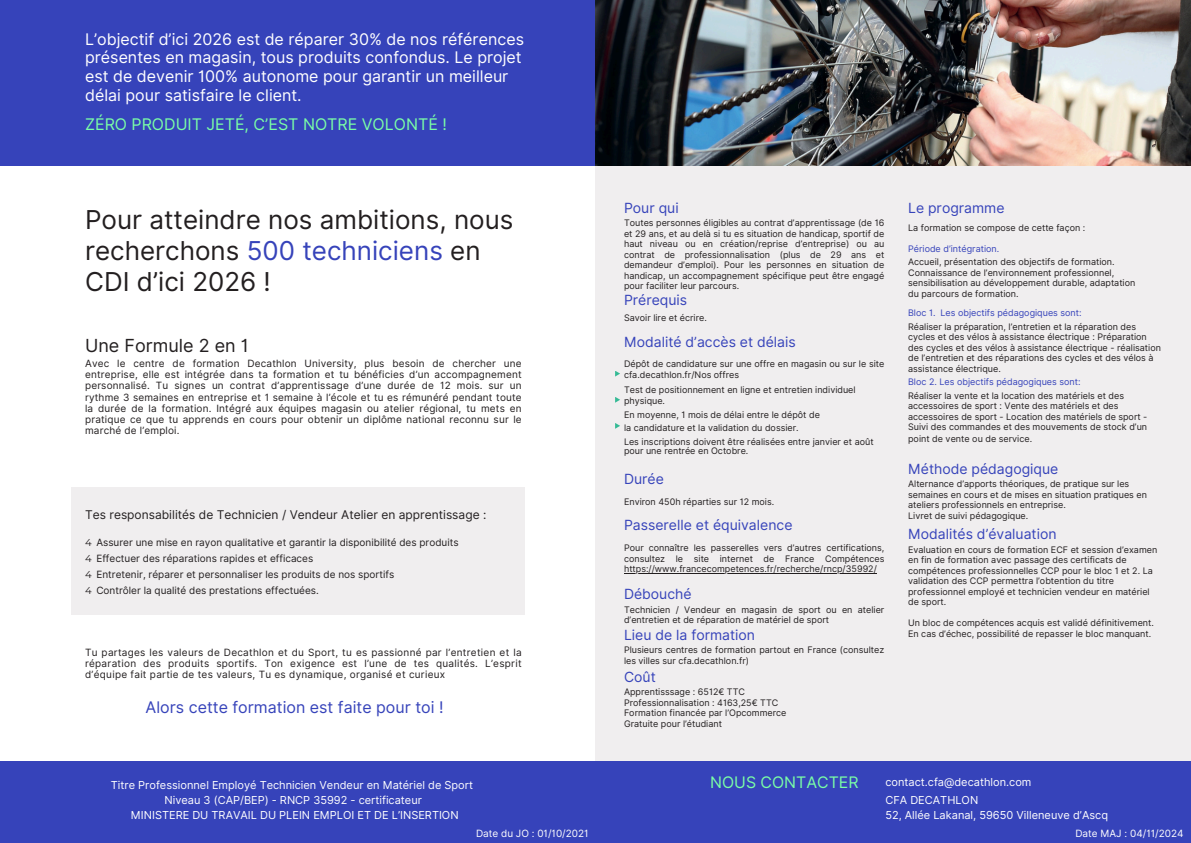
<style>
.page{position:relative;width:1191px;height:843px;background:#fff}
.page>*{position:absolute;margin:0;border:0;box-sizing:border-box;transform-origin:0 0}
.t1{font:26px/30.8px "Inter";color:#231f20}
.t2{font:18px "Inter";color:#231f20}
.t3{font:16px/18.8px "Inter";color:#fff}
.t4{font:16px "Inter";color:#3643ba}
.t5{font:16px "Inter";color:#7affa6}
.t6{font:15.9px "Inter";color:#7affa6}
.t7{font:14px "Inter";color:#3643ba}
.t8{font:12px "Inter";color:#231f20}
.t9{font:11px/18px "Inter";color:#fff}
.t10{font:10px/11.2px "Inter";color:#231f20;text-align:justify}
.t11{font:10px "Inter";color:#fff}
.t12{font:10px "Montserrat";color:#231f20}
.t13{font:9px/10.5px "Inter";color:#231f20}
.t14{font:9px "Inter";color:#3643ba}
.s1{color:#3643ba}
</style>
<div class="page">
<div style="left:71px;top:487px;width:453px;height:127px;background:#f0eeef"></div>
<div style="left:595px;top:166px;width:595px;height:676px;background:#f0eeef"></div>
<div style="left:0;top:0;width:595px;height:166px;background:#3643ba"></div>
<div style="left:595px;top:760px;width:595px;height:82px;background:#3643ba"></div>
<svg style="left:615px;top:371px;width:5px;height:5px"></svg>
<svg style="left:615px;top:397px;width:5px;height:5px"></svg>
<svg style="left:615px;top:423px;width:5px;height:5px"></svg>
<img style="left:595px;top:0;width:595px;height:166px">
<hr style="left:624px;top:572px;width:252px;height:1px;background:#231f20">
<div style="left:0;top:760px;width:595px;height:82px;background:#3643ba"></div>
<h1 class="t3" style="left:85px;top:29px;width:440px">L’objectif d’ici 2026 est de réparer 30% de nos références présentes en magasin, tous produits confondus. Le projet est de devenir 100% autonome pour garantir un meilleur délai pour satisfaire le client.</h1>
<h1 class="t5" style="left:85px;top:115px;width:363px">ZÉRO PRODUIT JETÉ, C’EST NOTRE VOLONTÉ !</h1>
<h3 class="t1" style="left:85px;top:204px;width:430px">Pour atteindre nos ambitions, nous recherchons <span class="s1">500 techniciens</span> en<br>CDI d’ici 2026 !</h3>
<h5 class="t2" style="left:85px;top:335px;width:165px">Une Formule 2 en 1</h5>
<h5 class="t10" style="left:85px;top:357px;width:438px">Avec le centre de formation Decathlon University, plus besoin de chercher une entreprise, elle est intégrée dans ta formation et tu bénéficies d’un accompagnement personnalisé. Tu signes un contrat d’apprentissage d’une durée de 12 mois. sur un rythme 3 semaines en entreprise et 1 semaine à l’école et tu es rémunéré pendant toute la durée de la formation. Intégré aux équipes magasin ou atelier régional, tu mets en pratique ce que tu apprends en cours pour obtenir un diplôme national reconnu sur le marché de l’emploi.</h5>
<h5 class="t8" style="left:85px;top:507px;width:402px">Tes responsabilités de Technicien / Vendeur Atelier en apprentissage :</h5>
<p class="t12" style="left:85px;top:536px;width:8px">4</p>
<h5 class="t12" style="left:85px;top:552px;width:8px">4</h5>
<h5 class="t12" style="left:85px;top:568px;width:8px">4</h5>
<h3 class="t12" style="left:85px;top:584px;width:8px">4</h3>
<h4 class="t10" style="left:96px;top:537px;width:364px">Assurer une mise en rayon qualitative et garantir la disponibilité des produits</h4>
<p class="t10" style="left:96px;top:553px;width:218px">Effectuer des réparations rapides et efficaces</p>
<h5 class="t10" style="left:96px;top:569px;width:299px">Entretenir, réparer et personnaliser les produits de nos sportifs</h5>
<p class="t10" style="left:96px;top:585px;width:224px">Contrôler la qualité des prestations effectuées.</p>
<h5 class="t10" style="left:85px;top:646px;width:438px">Tu partages les valeurs de Decathlon et du Sport, tu es passionné par l’entretien et la réparation des produits sportifs. Ton exigence est l’une de tes qualités. L’esprit d’équipe fait partie de tes valeurs, Tu es dynamique, organisé et curieux</h5>
<p class="t4" style="left:146px;top:697px;width:299px">Alors cette formation est faite pour toi !</p>
<h4 class="t9" style="left:111px;top:776px;width:363px;line-height:15px;text-align:center">Titre Professionnel Employé Technicien Vendeur en Matériel de Sport<br>Niveau 3 (CAP/BEP) - RNCP 35992 - certificateur</h4>
<h4 class="t9" style="left:131px;top:805px;width:329px">MINISTERE DU TRAVAIL DU PLEIN EMPLOI ET DE L’INSERTION</h4>
<h5 class="t11" style="left:476px;top:827px;width:114px">Date du JO : 01/10/2021</h5>
<p class="t7" style="left:624px;top:199px;width:56px">Pour qui</p>
<p class="t13" style="left:624px;top:217px;width:262px;text-align:justify">Toutes personnes éligibles au contrat d’apprentissage (de 16 et 29 ans, et au delà si tu es situation de handicap, sportif de haut niveau ou en création/reprise d’entreprise) ou au contrat de professionnalisation (plus de 29 ans et demandeur d’emploi). Pour les personnes en situation de handicap, un accompagnement spécifique peut être engagé pour faciliter leur parcours.</p>
<p class="t7" style="left:624px;top:291px;width:65px">Prérequis</p>
<p class="t13" style="left:624px;top:312px;width:84px">Savoir lire et écrire.</p>
<p class="t7" style="left:624px;top:333px;width:173px">Modalité d’accès et délais</p>
<p class="t13" style="left:624px;top:358px;width:262px">Dépôt de candidature sur une offre en magasin ou sur le site cfa.decathlon.fr/Nos offres</p>
<p class="t13" style="left:624px;top:384px;width:233px">Test de positionnement en ligne et entretien individuel</p>
<p class="t13" style="left:624px;top:395px;width:43px">physique.</p>
<p class="t13" style="left:624px;top:409px;width:197px">En moyenne, 1 mois de délai entre le dépôt de</p>
<p class="t13" style="left:624px;top:422px;width:176px">la candidature et la validation du dossier.</p>
<p class="t13" style="left:624px;top:436px;width:251px">Les inscriptions doivent être réalisées entre janvier et août</p>
<p class="t13" style="left:624px;top:445px;width:126px">pour une rentrée en Octobre.</p>
<p class="t7" style="left:624px;top:470px;width:41px">Durée</p>
<p class="t13" style="left:624px;top:496px;width:152px">Environ 450h réparties sur 12 mois.</p>
<p class="t7" style="left:624px;top:516px;width:170px">Passerelle et équivalence</p>
<p class="t13" style="left:624px;top:542px;width:262px">Pour connaître les passerelles vers d’autres certifications, consultez le site internet de France Compétences</p>
<p class="t13" style="left:624px;top:563px;width:254px">https://www.francecompetences.fr/recherche/rncp/35992/</p>
<p class="t7" style="left:624px;top:585px;width:69px">Débouché</p>
<p class="t13" style="left:624px;top:604px;width:262px">Technicien / Vendeur en magasin de sport ou en atelier</p>
<p class="t13" style="left:624px;top:614px;width:206px">d’entretien et de réparation de matériel de sport</p>
<p class="t7" style="left:624px;top:626px;width:133px">Lieu de la formation</p>
<p class="t13" style="left:624px;top:644px;width:262px">Plusieurs centres de formation partout en France (consultez les villes sur cfa.decathlon.fr)</p>
<p class="t7" style="left:624px;top:668px;width:33px">Coût</p>
<p class="t13" style="left:624px;top:686px;width:164px">Apprentisssage : 6512€ TTC<br>Professionnalisation : 4163,25€ TTC<br>Formation financée par l’Opcommerce<br>Gratuite pour l’étudiant</p>
<p class="t7" style="left:908px;top:199px;width:98px">Le programme</p>
<p class="t13" style="left:908px;top:223px;width:179px">La formation se compose de cette façon :</p>
<p class="t14" style="left:908px;top:244px;width:93px">Période d’intégration.</p>
<p class="t13" style="left:908px;top:256px;width:208px">Accueil, présentation des objectifs de formation.</p>
<p class="t13" style="left:908px;top:267px;width:208px">Connaissance de l’environnement professionnel,</p>
<p class="t13" style="left:908px;top:277px;width:229px">sensibilisation au développement durable, adaptation</p>
<p class="t13" style="left:908px;top:288px;width:112px">du parcours de formation.</p>
<p class="t14" style="left:908px;top:307px;width:175px">Bloc 1. Les objectifs pédagogiques sont:</p>
<p class="t13" style="left:908px;top:321px;width:229px">Réaliser la préparation, l’entretien et la réparation des</p>
<p class="t13" style="left:908px;top:331px;width:240px">cycles et des vélos à assistance électrique : Préparation</p>
<p class="t13" style="left:908px;top:342px;width:254px">des cycles et des vélos à assistance électrique - réalisation</p>
<p class="t13" style="left:908px;top:352px;width:247px">de l’entretien et des réparations des cycles et des vélos à</p>
<p class="t13" style="left:908px;top:363px;width:94px">assistance électrique.</p>
<p class="t14" style="left:908px;top:376px;width:174px">Bloc 2. Les objectifs pédagogiques sont:</p>
<p class="t13" style="left:908px;top:390px;width:217px">Réaliser la vente et la location des matériels et des</p>
<p class="t13" style="left:908px;top:400px;width:212px">accessoires de sport : Vente des matériels et des</p>
<p class="t13" style="left:908px;top:411px;width:241px">accessoires de sport - Location des matériels de sport -</p>
<p class="t13" style="left:908px;top:421px;width:240px">Suivi des commandes et des mouvements de stock d’un</p>
<p class="t13" style="left:908px;top:433px;width:126px">point de vente ou de service.</p>
<p class="t7" style="left:908px;top:460px;width:152px">Méthode pédagogique</p>
<p class="t13" style="left:908px;top:478px;width:240px">Alternance d’apports théoriques, de pratique sur les semaines en cours et de mises en situation pratiques en ateliers professionnels en entreprise.</p>
<h4 class="t13" style="left:908px;top:510px;width:122px">Livret de suivi pédagogique.</h4>
<p class="t7" style="left:908px;top:525px;width:150px">Modalités d’évaluation</p>
<p class="t13" style="left:908px;top:544px;width:251px">Evaluation en cours de formation ECF et session d’examen en fin de formation avec passage des certificats de compétences professionnelles CCP pour le bloc 1 et 2. La validation des CCP permettra l’obtention du titre professionnel employé et technicien vendeur en matériel de sport.</p>
<p class="t13" style="left:908px;top:617px;width:247px">Un bloc de compétences acquis est validé définitivement.</p>
<p class="t13" style="left:908px;top:628px;width:244px">En cas d’échec, possibilité de repasser le bloc manquant.</p>
<p class="t6" style="left:710px;top:772px;width:150px">NOUS CONTACTER</p>
<p class="t9" style="left:885px;top:772px;width:148px">contact.cfa@decathlon.com<br>CFA DECATHLON</p>
<p class="t9" style="left:885px;top:806px;width:224px">52, Allée Lakanal, 59650 Villeneuve d’Ascq</p>
<h2 class="t11" style="left:1075px;top:827px;width:110px">Date MAJ : 04/11/2024</h2>
</div>
